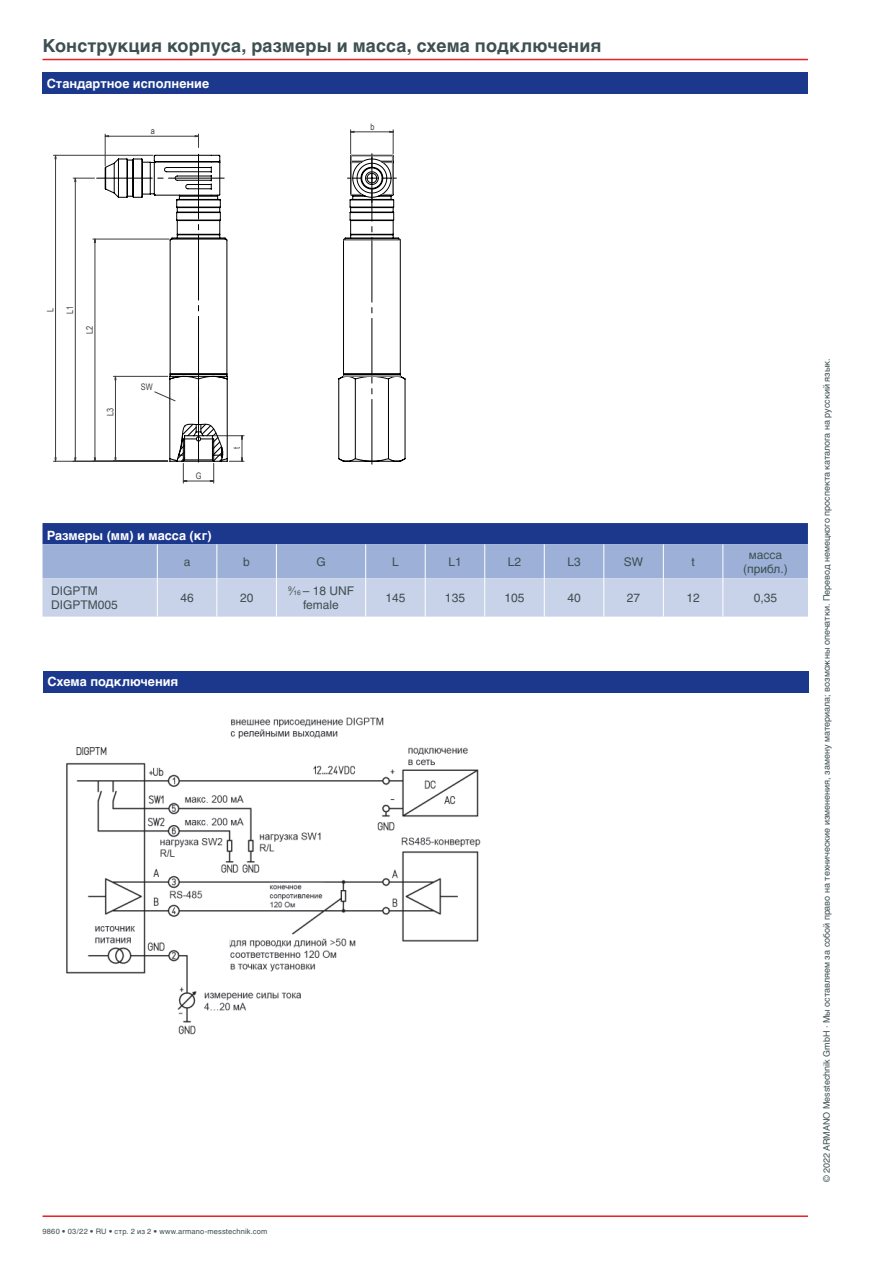
<style>
.page{position:relative;width:893px;height:1263px;background:#fff}
.page>*{position:absolute;margin:0;border:0;box-sizing:border-box;transform-origin:0 0}
.t1{font:700 18px "Helvetica Cyr";letter-spacing:.01em;color:#3d4f51}
.t2{font:700 12.75px "Helvetica Cyr";color:#fff}
.t3{font:12px/14.4px "Helvetica Cyr Upright";color:#3d4f51;text-align:center}
.t4{font:12px/14.4px "Helvetica";color:#3d4f51;text-align:center}
.t5{font:9px "Helvetica Cyr Upright";color:#3d4f51}
.t6{font:9px "Arial Narrow";color:#3c3c3c}
.t7{font:7.5px "Helvetica Cyr Upright";letter-spacing:.02em;color:#3d4f51}
.s1{font-size:6.6px}
</style>
<div class="page">
<svg style="left:42px;top:523px;width:766px;height:94px;background:#93a4ce"></svg>
<hr style="left:40px;top:102px;width:442px;height:1px;background:#000">
<hr style="left:40px;top:102px;width:1px;height:394px;background:#000">
<hr style="left:642px;top:102px;width:1px;height:394px;background:#000">
<hr style="left:53px;top:155px;width:100px;height:1px;background:#3c3c3c">
<hr style="left:53px;top:461px;width:115px;height:1px;background:#3c3c3c">
<svg style="left:55px;top:155px;width:18px;height:306px"></svg>
<svg style="left:338px;top:130px;width:68px;height:335px"></svg>
<hr style="left:343px;top:240px;width:57px;height:1px;background:#808080">
<hr style="left:343px;top:376px;width:58px;height:1px;background:#808080">
<hr style="left:343px;top:375px;width:57px;height:1px;background:#808080">
<svg style="left:73px;top:134px;width:171px;height:349px"></svg>
<div style="left:43px;top:72px;width:765px;height:22px;background:#1b388c"></div>
<div style="left:43px;top:671px;width:765px;height:21px;background:#1b388c"></div>
<img style="left:66px;top:717px;width:415px;height:318px">
<hr style="left:43px;top:1215px;width:765px;height:2px;background:#ee1d23">
<hr style="left:43px;top:59px;width:765px;height:1px;background:#ee1d23">
<h1 class="t1" style="left:43px;top:35px;width:560px">Конструкция корпуса, размеры и масса, схема подключения</h1>
<h2 class="t2" style="left:47px;top:76px;width:164px">Стандартное исполнение</h2>
<p class="t6" style="left:151px;top:124px;width:6px">a</p>
<p class="t6" style="left:370px;top:120px;width:6px">b</p>
<p class="t6" style="left:44px;top:312px;width:6px;rotate:-90deg">L</p>
<p class="t6" style="left:64px;top:314px;width:10px;rotate:-90deg">L1</p>
<p class="t6" style="left:83px;top:334px;width:10px;rotate:-90deg">L2</p>
<p class="t6" style="left:104px;top:416px;width:10px;rotate:-90deg">L3</p>
<p class="t6" style="left:141px;top:380px;width:13px">SW</p>
<p class="t6" style="left:196px;top:469px;width:7px">G</p>
<p class="t6" style="left:230px;top:449px;width:4px;rotate:-90deg">t</p>
<h2 class="t2" style="left:47px;top:528px;width:166px">Размеры (мм) и масса (кг)</h2>
<h3 class="t3" style="left:184px;top:555px;width:8px">a</h3>
<h3 class="t3" style="left:243px;top:555px;width:8px">b</h3>
<h3 class="t3" style="left:316px;top:555px;width:11px">G</h3>
<h3 class="t3" style="left:392px;top:555px;width:8px">L</h3>
<h3 class="t3" style="left:448px;top:555px;width:15px">L1</h3>
<h3 class="t3" style="left:508px;top:555px;width:15px">L2</h3>
<h3 class="t3" style="left:567px;top:555px;width:15px">L3</h3>
<h3 class="t3" style="left:624px;top:555px;width:21px">SW</h3>
<h3 class="t3" style="left:691px;top:555px;width:5px">t</h3>
<h3 class="t3" style="left:743px;top:547px;width:46px">масса (прибл.)</h3>
<h3 class="t3" style="left:51px;top:584px;width:68px;text-align:left">DIGPTM<br>DIGPTM005</h3>
<h3 class="t4" style="left:180px;top:591px;width:15px">46</h3>
<h3 class="t4" style="left:240px;top:591px;width:15px">20</h3>
<h3 class="t4" style="left:288px;top:583px;width:67px"><sup>9</sup>⁄<span class="s1">16</span> – 18 UNF female</h3>
<h3 class="t4" style="left:385px;top:591px;width:22px">145</h3>
<h3 class="t4" style="left:445px;top:591px;width:22px">135</h3>
<h3 class="t4" style="left:504px;top:591px;width:22px">105</h3>
<h3 class="t4" style="left:567px;top:591px;width:15px">40</h3>
<h3 class="t4" style="left:627px;top:591px;width:15px">27</h3>
<h3 class="t4" style="left:686px;top:591px;width:15px">12</h3>
<h3 class="t4" style="left:754px;top:591px;width:25px">0,35</h3>
<h2 class="t2" style="left:47px;top:674px;width:132px">Схема подключения</h2>
<p class="t7" style="left:43px;top:1227px;width:226px">9860 • 03/22 • RU • стр. 2 из 2 • www.armano-messtechnik.com</p>
<p class="t5" style="left:822px;top:1182px;width:825px;rotate:-90deg">© 2022 ARMANO Messtechnik GmbH · Мы оставляем за собой право на технические изменения, замену материала; возможны опечатки. Перевод немецкого проспекта каталога на русский язык.</p>
</div>
